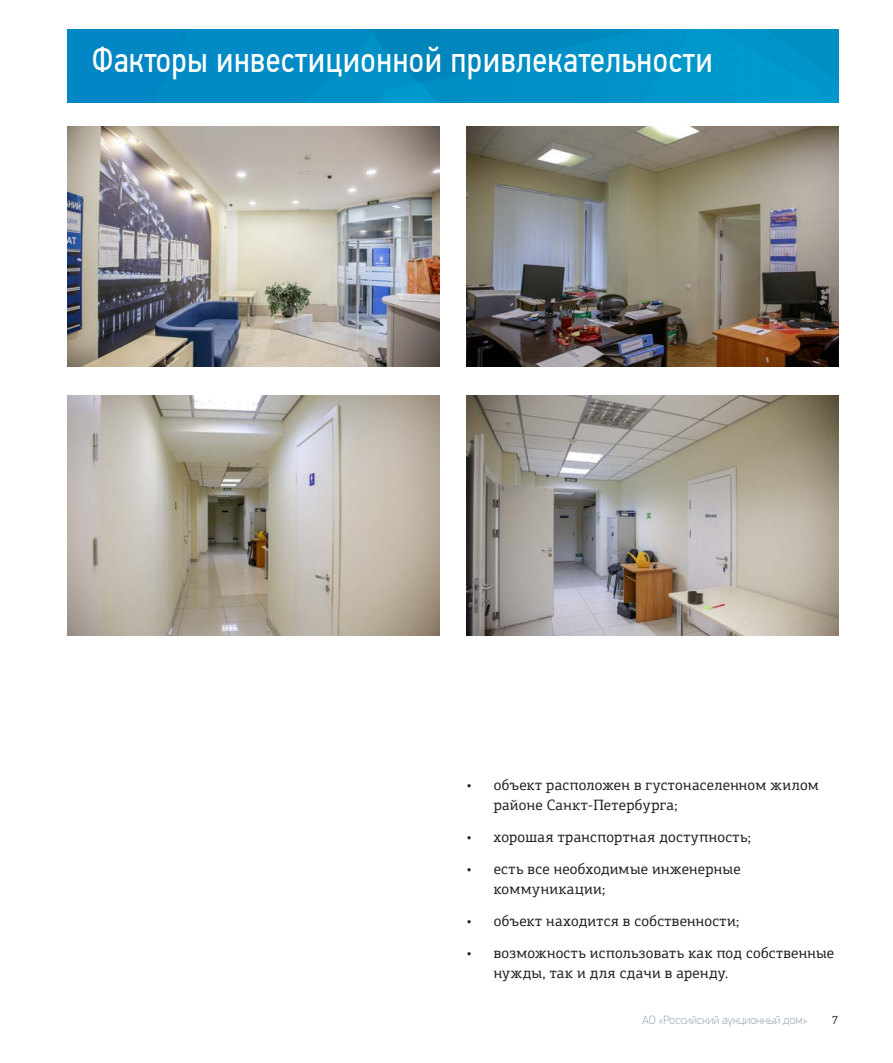
<style>
.page{position:relative;width:893px;height:1063px;background:#fff}
.page>*{position:absolute;margin:0;border:0;box-sizing:border-box;transform-origin:0 0}
.text_basic{font:36px "PF Din Text Cond Pro";letter-spacing:.015em;color:#fff}
.t1{font:15px/19.5px "PF Agora Slab Pro";letter-spacing:.02em;color:#231f20}
.t2{font:100 12px "PF Din Display Pro";letter-spacing:.005em;color:#8ca1af}
.t3{font:12px "PF Agora Slab Pro";color:#231f20}
</style>
<div class="page">
<img style="left:67px;top:30px;width:772px;height:72px">
<img style="left:467px;top:126px;width:372px;height:241px">
<img style="left:467px;top:395px;width:372px;height:241px">
<img style="left:68px;top:126px;width:372px;height:241px">
<img style="left:68px;top:395px;width:372px;height:241px">
<p class="text_basic" style="left:92px;top:38px;width:623px">Факторы инвестиционной привлекательности</p>
<p class="t1" style="left:494px;top:775px;width:327px;text-indent:-27px">• объект расположен в густонаселенном жилом районе Санкт-Петербурга;</p>
<p class="t1" style="left:467px;top:827px;width:286px">• хорошая транспортная доступность;</p>
<p class="t1" style="left:494px;top:860px;width:248px;text-indent:-27px">• есть все необходимые инженерные коммуникации;</p>
<p class="t1" style="left:467px;top:911px;width:274px">• объект находится в собственности;</p>
<p class="t1" style="left:494px;top:944px;width:342px;text-indent:-27px">• возможность использовать как под собственные нужды, так и для сдачи в аренду.</p>
<p class="t2" style="left:642px;top:1013px;width:167px">АО «Российский аукционный дом»</p>
<p class="t3" style="left:832px;top:1013px;width:8px">7</p>
</div>
